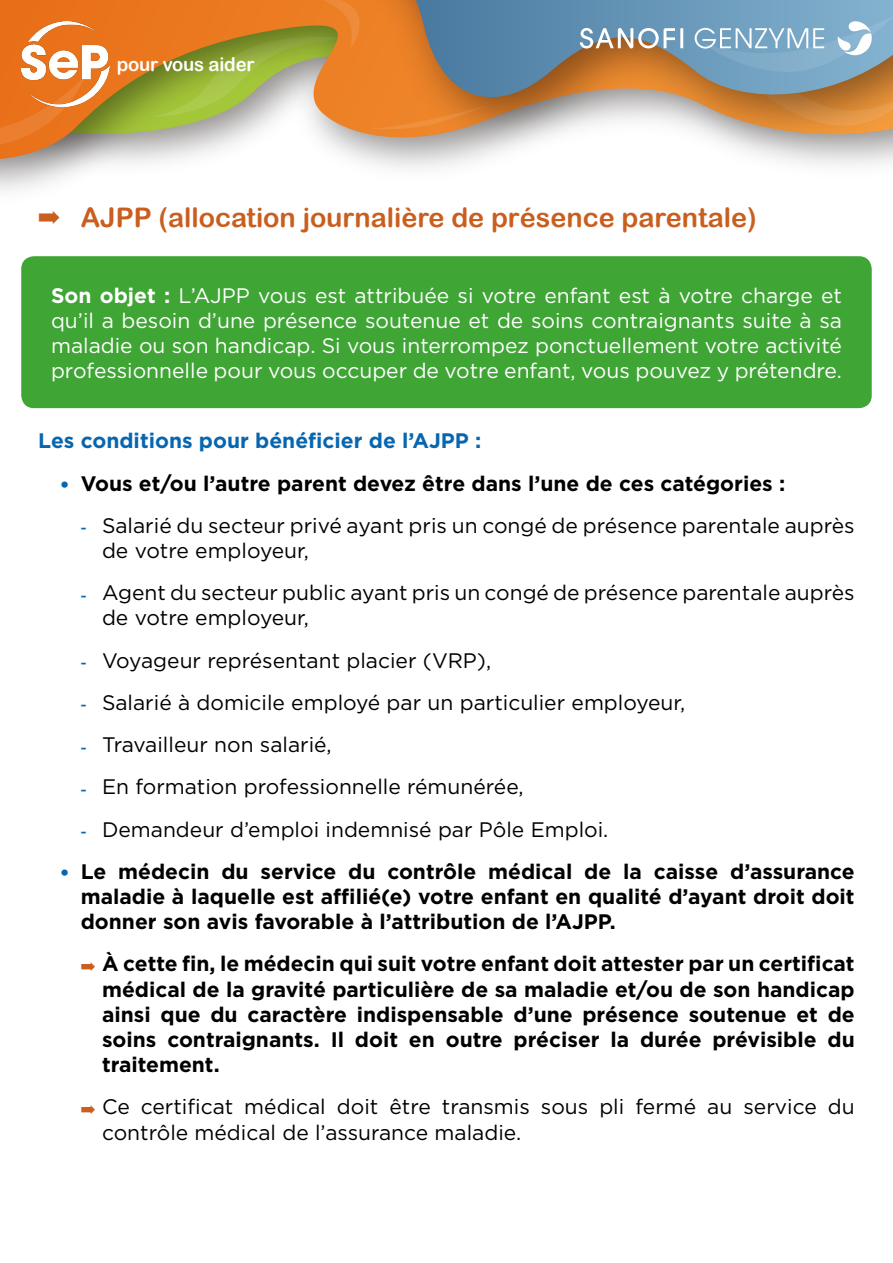
<style>
.page{position:relative;width:893px;height:1263px;background:#fff}
.page>*{position:absolute;margin:0;border:0;box-sizing:border-box;transform-origin:0 0}
.t1{font:27px "Arial Rounded MT Bold";color:#c95e1e}
.t2{font:700 21px/25.2px "Gotham";color:#000;text-align:justify}
.t3{font:21px/25.2px "Gotham";color:#000}
.t4{font:21px/25.2px "Gotham";color:#fff;text-align:justify}
.t5{font:700 21px "Gotham";color:#0666b0}
.t6{font:19.2px "Arial Rounded MT Bold";letter-spacing:-.01em;color:#fff}
.s1{font-weight:700}
.s2{color:#0666b0}
.s3{font-family:"Arial Narrow";color:#0666b0}
.s4{color:#c95e1e}
</style>
<div class="page">
<svg style="left:0;top:0;width:288px;height:160px"></svg>
<svg style="left:0;top:75px;width:86px;height:72px"></svg>
<svg style="left:153px;top:0;width:148px;height:117px"></svg>
<img style="left:301px;top:0;width:592px;height:166px">
<svg style="left:405px;top:0;width:488px;height:113px"></svg>
<svg style="left:580px;top:28px;width:103px;height:21px"></svg>
<svg style="left:695px;top:15px;width:198px;height:111px"></svg>
<img style="left:21px;top:21px;width:90px;height:85px">
<div style="left:21px;top:256px;width:851px;height:152px;background:#3fa535;border-radius:13px"></div>
<p class="t6" style="left:117px;top:53px;width:139px">pour vous aider</p>
<p class="t1" style="left:38px;top:201px;width:720px">➡ AJPP (allocation journalière de présence parentale)</p>
<p class="t4" style="left:51px;top:282px;width:792px"><span class="s1">Son objet :</span> L’AJPP vous est attribuée si votre enfant est à votre charge et qu’il a besoin d’une présence soutenue et de soins contraignants suite à sa maladie ou son handicap. Si vous interrompez ponctuellement votre activité professionnelle pour vous occuper de votre enfant, vous pouvez y prétendre.</p>
<p class="t5" style="left:38px;top:427px;width:445px">Les conditions pour bénéficier de l’AJPP :</p>
<p class="t2" style="left:60px;top:470px;width:727px"><span class="s2">•</span> Vous et/ou l’autre parent devez être dans l’une de ces catégories :</p>
<p class="t3" style="left:102px;top:512px;width:754px;text-indent:-21px"><span class="s3">-</span> Salarié du secteur privé ayant pris un congé de présence parentale auprès de votre employeur,</p>
<p class="t3" style="left:102px;top:580px;width:754px;text-indent:-21px"><span class="s3">-</span> Agent du secteur public ayant pris un congé de présence parentale auprès de votre employeur,</p>
<p class="t3" style="left:81px;top:647px;width:412px"><span class="s3">-</span> Voyageur représentant placier (VRP),</p>
<p class="t3" style="left:81px;top:689px;width:606px"><span class="s3">-</span> Salarié à domicile employé par un particulier employeur,</p>
<p class="t3" style="left:81px;top:732px;width:252px"><span class="s3">-</span> Travailleur non salarié,</p>
<p class="t3" style="left:81px;top:774px;width:444px"><span class="s3">-</span> En formation professionnelle rémunérée,</p>
<p class="t3" style="left:81px;top:816px;width:529px"><span class="s3">-</span> Demandeur d’emploi indemnisé par Pôle Emploi.</p>
<p class="t2" style="left:81px;top:859px;width:775px;text-indent:-21px"><span class="s2">•</span> Le médecin du service du contrôle médical de la caisse d’assurance maladie à laquelle est affilié(e) votre enfant en qualité d’ayant droit doit donner son avis favorable à l’attribution de l’AJPP.</p>
<p class="t2" style="left:102px;top:951px;width:754px;text-indent:-21px"><span class="s4">➡</span> À cette fin, le médecin qui suit votre enfant doit attester par un certificat médical de la gravité particulière de sa maladie et/ou de son handicap ainsi que du caractère indispensable d’une présence soutenue et de soins contraignants. Il doit en outre préciser la durée prévisible du traitement.</p>
<p class="t3" style="left:102px;top:1094px;width:754px;text-indent:-21px"><span class="s4">➡</span> Ce certificat médical doit être transmis sous pli fermé au service du contrôle médical de l’assurance maladie.</p>
</div>
